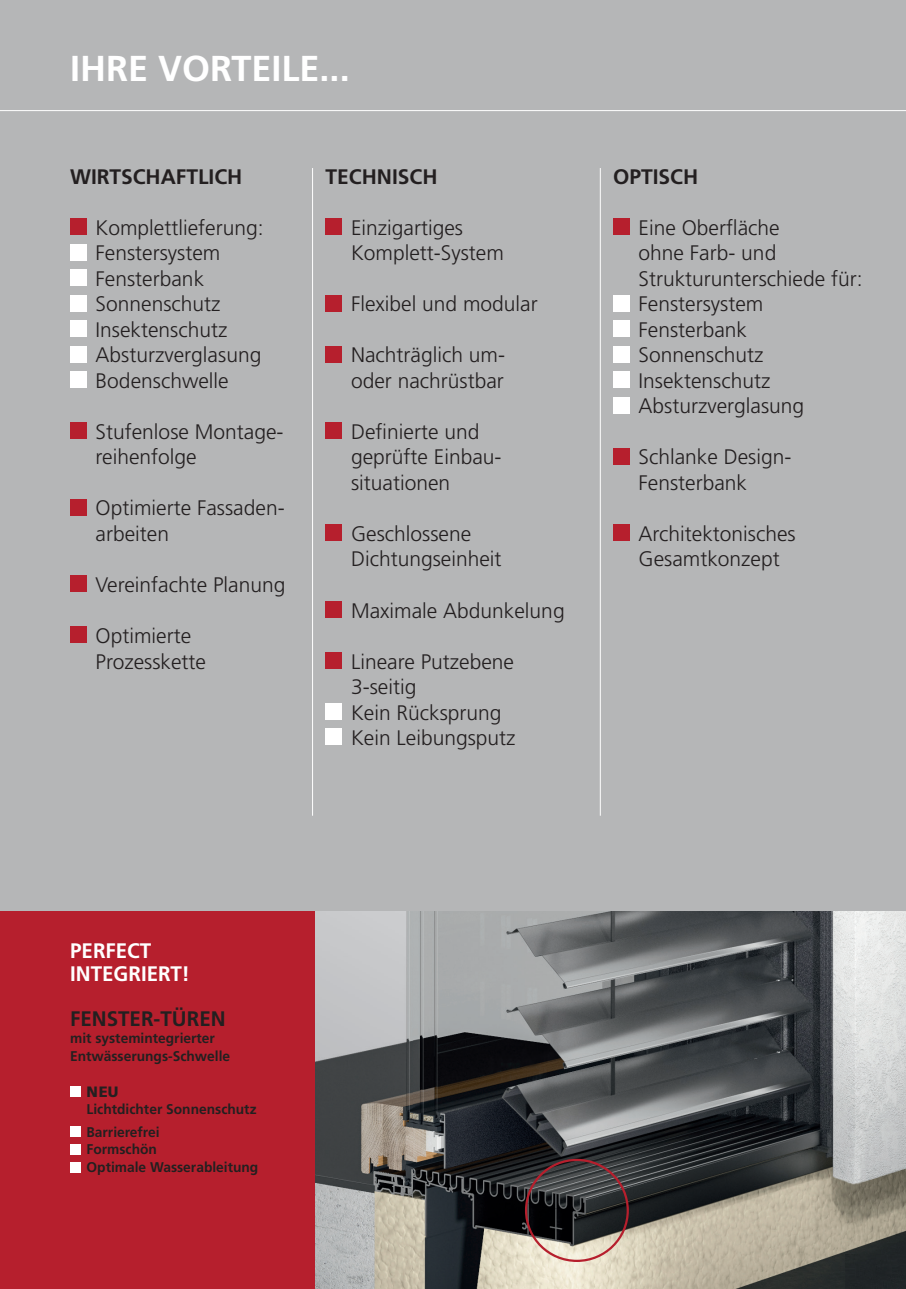
<style>
.page{position:relative;width:906px;height:1289px;background:#fff}
.page>*{position:absolute;margin:0;border:0;box-sizing:border-box;transform-origin:0 0}
.t1{font:700 36px "Frutiger LT Std";color:#fff}
.t2{font:300 21px/25.5px "Frutiger LT Std";color:#231f20}
.t3{font:700 21px "Frutiger LT Std";color:#231f20}
.t4{font:700 21px/22.5px "Frutiger LT Std";color:#fff}
.t5{font:900 15px "Frutiger LT Std";color:#231f20}
.t6{font:700 14.1px/17.7px "Frutiger LT Std";color:#231f20}
</style>
<div class="page">
<img style="left:315px;top:910px;width:591px;height:378px">
<div style="left:845px;top:1254px;width:61px;height:34px;background:#202527"></div>
<div style="left:0;top:908px;width:315px;height:380px;background:#b61f2d"></div>
<div style="left:0;top:0;width:906px;height:910px;background:#b5b6b7"></div>
<div style="left:70px;top:218px;width:17px;height:17px;background:#b61f2d"></div>
<div style="left:70px;top:244px;width:17px;height:16px;background:#fff"></div>
<div style="left:70px;top:269px;width:17px;height:17px;background:#fff"></div>
<div style="left:70px;top:295px;width:17px;height:16px;background:#fff"></div>
<div style="left:70px;top:320px;width:17px;height:17px;background:#fff"></div>
<div style="left:70px;top:346px;width:17px;height:16px;background:#fff"></div>
<div style="left:70px;top:371px;width:17px;height:17px;background:#fff"></div>
<div style="left:70px;top:422px;width:17px;height:17px;background:#b61f2d"></div>
<div style="left:70px;top:499px;width:17px;height:16px;background:#b61f2d"></div>
<div style="left:70px;top:575px;width:17px;height:17px;background:#b61f2d"></div>
<div style="left:70px;top:626px;width:17px;height:17px;background:#b61f2d"></div>
<div style="left:325px;top:218px;width:17px;height:17px;background:#b61f2d"></div>
<div style="left:325px;top:295px;width:17px;height:16px;background:#b61f2d"></div>
<div style="left:325px;top:346px;width:17px;height:16px;background:#b61f2d"></div>
<div style="left:325px;top:422px;width:17px;height:17px;background:#b61f2d"></div>
<div style="left:325px;top:524px;width:17px;height:17px;background:#b61f2d"></div>
<div style="left:325px;top:601px;width:17px;height:16px;background:#b61f2d"></div>
<div style="left:325px;top:652px;width:17px;height:16px;background:#b61f2d"></div>
<div style="left:325px;top:703px;width:17px;height:16px;background:#fff"></div>
<div style="left:325px;top:728px;width:17px;height:17px;background:#fff"></div>
<div style="left:613px;top:218px;width:16px;height:17px;background:#b61f2d"></div>
<div style="left:613px;top:295px;width:16px;height:16px;background:#fff"></div>
<div style="left:613px;top:320px;width:16px;height:17px;background:#fff"></div>
<div style="left:613px;top:346px;width:16px;height:16px;background:#fff"></div>
<div style="left:613px;top:371px;width:16px;height:17px;background:#fff"></div>
<div style="left:613px;top:397px;width:16px;height:16px;background:#fff"></div>
<div style="left:613px;top:448px;width:16px;height:16px;background:#b61f2d"></div>
<div style="left:613px;top:524px;width:16px;height:17px;background:#b61f2d"></div>
<div style="left:70px;top:1086px;width:10px;height:10px;background:#fff"></div>
<div style="left:70px;top:1126px;width:10px;height:10px;background:#fff"></div>
<div style="left:70px;top:1144px;width:10px;height:10px;background:#fff"></div>
<div style="left:70px;top:1161px;width:10px;height:11px;background:#fff"></div>
<hr style="left:312px;top:168px;width:1px;height:647px;background:#fff">
<hr style="left:600px;top:168px;width:1px;height:647px;background:#fff">
<div style="left:525px;top:1158px;width:104px;height:103px;border:2px solid #b61f2d;border-radius:50%"></div>
<hr style="left:0;top:111px;width:1px;height:465px;background:#a8a9ad">
<hr style="left:0;top:110px;width:906px;height:1px;background:#fff">
<h1 class="t1" style="left:70px;top:48px;width:281px">IHRE VORTEILE...</h1>
<p class="t3" style="left:70px;top:164px;width:174px">WIRTSCHAFTLICH</p>
<p class="t2" style="left:96px;top:215px;width:170px">Komplettlieferung:<br>Fenstersystem<br>Fensterbank<br>Sonnenschutz<br>Insektenschutz<br>Absturzverglasung<br>Bodenschwelle</p>
<p class="t2" style="left:96px;top:419px;width:189px">Stufenlose Montage&shy;reihenfolge</p>
<p class="t2" style="left:96px;top:496px;width:190px">Optimierte Fassaden&shy;arbeiten</p>
<p class="t2" style="left:96px;top:572px;width:191px">Vereinfachte Planung</p>
<p class="t2" style="left:96px;top:623px;width:112px">Optimierte<br>Prozesskette</p>
<p class="t3" style="left:325px;top:164px;width:114px">TECHNISCH</p>
<p class="t2" style="left:351px;top:215px;width:154px">Einzigartiges<br>Komplett-System</p>
<p class="t2" style="left:351px;top:292px;width:188px">Flexibel und modular</p>
<p class="t2" style="left:351px;top:343px;width:155px">Nachträglich um&shy;oder nachrüstbar</p>
<p class="t2" style="left:351px;top:419px;width:152px">Definierte und geprüfte Einbau&shy;situationen</p>
<p class="t2" style="left:351px;top:521px;width:152px">Geschlossene<br>Dichtungseinheit</p>
<p class="t2" style="left:351px;top:598px;width:215px">Maximale Abdunkelung</p>
<p class="t2" style="left:351px;top:649px;width:166px">Lineare Putzebene<br>3-seitig<br>Kein Rücksprung<br>Kein Leibungsputz</p>
<p class="t3" style="left:613px;top:164px;width:87px">OPTISCH</p>
<p class="t2" style="left:638px;top:215px;width:226px">Eine Oberfläche<br>ohne Farb- und<br>Strukturunterschiede für:<br>Fenstersystem<br>Fensterbank<br>Sonnenschutz<br>Insektenschutz<br>Absturzverglasung</p>
<p class="t2" style="left:638px;top:445px;width:154px">Schlanke Design-<br>Fensterbank</p>
<p class="t2" style="left:638px;top:521px;width:159px">Architektonisches<br>Gesamtkonzept</p>
<p class="t4" style="left:70px;top:939px;width:121px">PERFECT<br>INTEGRIERT!</p>
<p class="t3" style="left:70px;top:1005px;width:157px">FENSTER-TÜREN</p>
<p class="t6" style="left:70px;top:1029px;width:162px">mit systemintegrierter<br>Entwässerungs-Schwelle</p>
<p class="t5" style="left:86px;top:1082px;width:33px">NEU</p>
<p class="t6" style="left:86px;top:1098px;width:171px;line-height:22.2px">Lichtdichter Sonnenschutz<br>Barrierefrei</p>
<p class="t6" style="left:86px;top:1140px;width:173px">Formschön<br>Optimale Wasserableitung</p>
</div>
